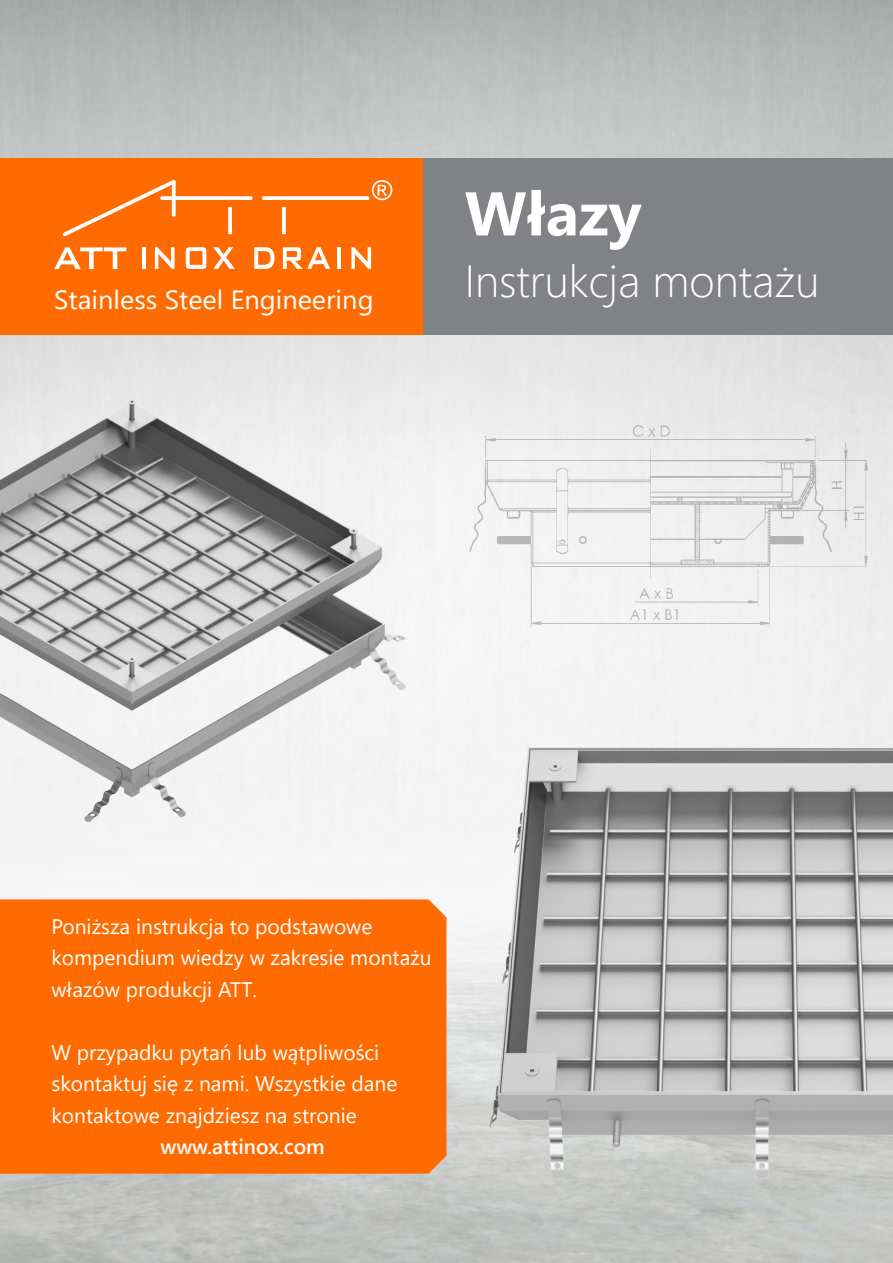
<style>
.page{position:relative;width:893px;height:1263px;background:#fff}
.page>*{position:absolute;margin:0;border:0;box-sizing:border-box;transform-origin:0 0}
.t1{font:700 61.5px "Segoe UI";color:#fff}
.t2{font:300 45px "Segoe UI";color:#fff}
.t3{font:26.25px "Segoe UI";color:#fff}
.t4{font:21px/31.5px "Segoe UI";color:#fff}
.t5{font:600 21px "Segoe UI";color:#fff}
</style>
<div class="page">
<img style="left:0;top:0;width:893px;height:1263px">
<div style="left:0;top:158px;width:446px;height:176px;background:#ff6b00"></div>
<div style="left:0;top:899px;width:446px;height:275px;background:#ff6b00"></div>
<svg style="left:228px;top:207px;width:4px;height:27px"></svg>
<svg style="left:282px;top:207px;width:4px;height:27px"></svg>
<svg style="left:262px;top:196px;width:107px;height:4px"></svg>
<svg style="left:63px;top:180px;width:113px;height:56px"></svg>
<svg style="left:372px;top:180px;width:20px;height:20px"></svg>
<hr style="left:142px;top:247px;width:4px;height:22px;background:#fff">
<svg style="left:155px;top:247px;width:20px;height:22px"></svg>
<svg style="left:186px;top:247px;width:20px;height:22px"></svg>
<svg style="left:213px;top:247px;width:22px;height:22px"></svg>
<svg style="left:254px;top:247px;width:21px;height:22px"></svg>
<svg style="left:283px;top:247px;width:47px;height:22px"></svg>
<hr style="left:337px;top:247px;width:4px;height:22px;background:#fff">
<svg style="left:351px;top:247px;width:20px;height:22px"></svg>
<svg style="left:160px;top:196px;width:93px;height:4px"></svg>
<svg style="left:54px;top:247px;width:72px;height:22px"></svg>
<div style="left:423px;top:158px;width:470px;height:176px;background:#808285"></div>
<img style="left:0;top:355px;width:434px;height:492px">
<img style="left:480px;top:729px;width:413px;height:504px">
<img style="left:462px;top:411px;width:408px;height:224px">
<p class="t3" style="left:54px;top:274px;width:321px">Stainless Steel Engineering</p>
<h1 class="t1" style="left:465px;top:156px;width:178px">Włazy</h1>
<h2 class="t2" style="left:465px;top:238px;width:356px">Instrukcja montażu</h2>
<p class="t4" style="left:51px;top:909px;width:382px">Poniższa instrukcja to podstawowe kompendium wiedzy w zakresie montażu włazów produkcji ATT.</p>
<p class="t4" style="left:51px;top:1035px;width:348px">W przypadku pytań lub wątpliwości skontaktuj się z nami. Wszystkie dane kontaktowe znajdziesz na stronie</p>
<p class="t5" style="left:160px;top:1127px;width:166px">www.attinox.com</p>
</div>
